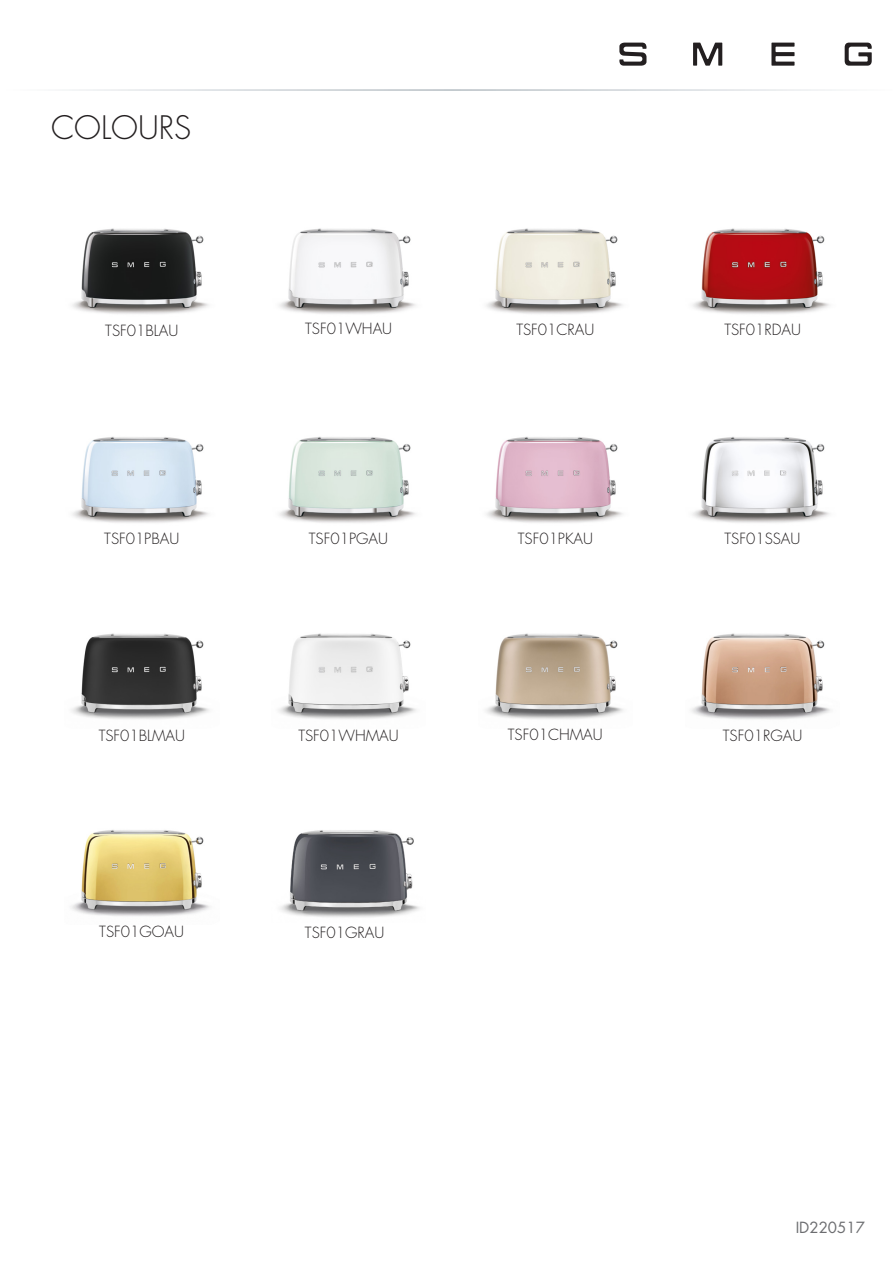
<style>
.page{position:relative;width:893px;height:1263px;background:#fff}
.page>*{position:absolute;margin:0;border:0;box-sizing:border-box;transform-origin:0 0}
.t1{font:300 31.5px "Futura Std";letter-spacing:-.005em;color:#231f20}
.t2{font:300 15px "Futura Std";color:#231f20}
.t3{font:15px "Futura Std";color:#6c6d70}
</style>
<div class="page">
<svg style="left:619px;top:43px;width:27px;height:23px"></svg>
<svg style="left:845px;top:43px;width:27px;height:23px"></svg>
<svg style="left:771px;top:43px;width:23px;height:23px"></svg>
<svg style="left:693px;top:43px;width:29px;height:23px"></svg>
<img style="left:72px;top:228px;width:137px;height:86px">
<img style="left:279px;top:228px;width:137px;height:86px">
<img style="left:486px;top:228px;width:137px;height:86px">
<img style="left:692px;top:228px;width:137px;height:86px">
<img style="left:72px;top:437px;width:137px;height:86px">
<img style="left:279px;top:437px;width:137px;height:86px">
<img style="left:486px;top:437px;width:137px;height:86px">
<img style="left:692px;top:437px;width:138px;height:86px">
<img style="left:71px;top:633px;width:138px;height:86px">
<img style="left:278px;top:633px;width:138px;height:86px">
<img style="left:485px;top:633px;width:138px;height:86px">
<img style="left:691px;top:633px;width:140px;height:87px">
<img style="left:71px;top:830px;width:139px;height:87px">
<img style="left:280px;top:830px;width:140px;height:88px">
<p class="t1" style="left:51px;top:108px;width:142px">COLOURS</p>
<p class="t2" style="left:105px;top:321px;width:74px">TSF01BLAU</p>
<p class="t2" style="left:305px;top:320px;width:88px">TSF01WHAU</p>
<p class="t2" style="left:516px;top:321px;width:80px">TSF01CRAU</p>
<p class="t2" style="left:724px;top:321px;width:78px">TSF01RDAU</p>
<p class="t2" style="left:104px;top:530px;width:76px">TSF01PBAU</p>
<p class="t2" style="left:309px;top:530px;width:81px">TSF01PGAU</p>
<p class="t2" style="left:518px;top:530px;width:77px">TSF01PKAU</p>
<p class="t2" style="left:724px;top:530px;width:78px">TSF01SSAU</p>
<p class="t2" style="left:99px;top:726px;width:88px">TSF01BLMAU</p>
<p class="t2" style="left:298px;top:726px;width:102px">TSF01WHMAU</p>
<p class="t2" style="left:508px;top:725px;width:96px">TSF01CHMAU</p>
<p class="t2" style="left:723px;top:726px;width:81px">TSF01RGAU</p>
<p class="t2" style="left:99px;top:922px;width:86px">TSF01GOAU</p>
<p class="t2" style="left:305px;top:923px;width:81px">TSF01GRAU</p>
<p class="t3" style="left:796px;top:1218px;width:71px">ID220517</p>
</div>
